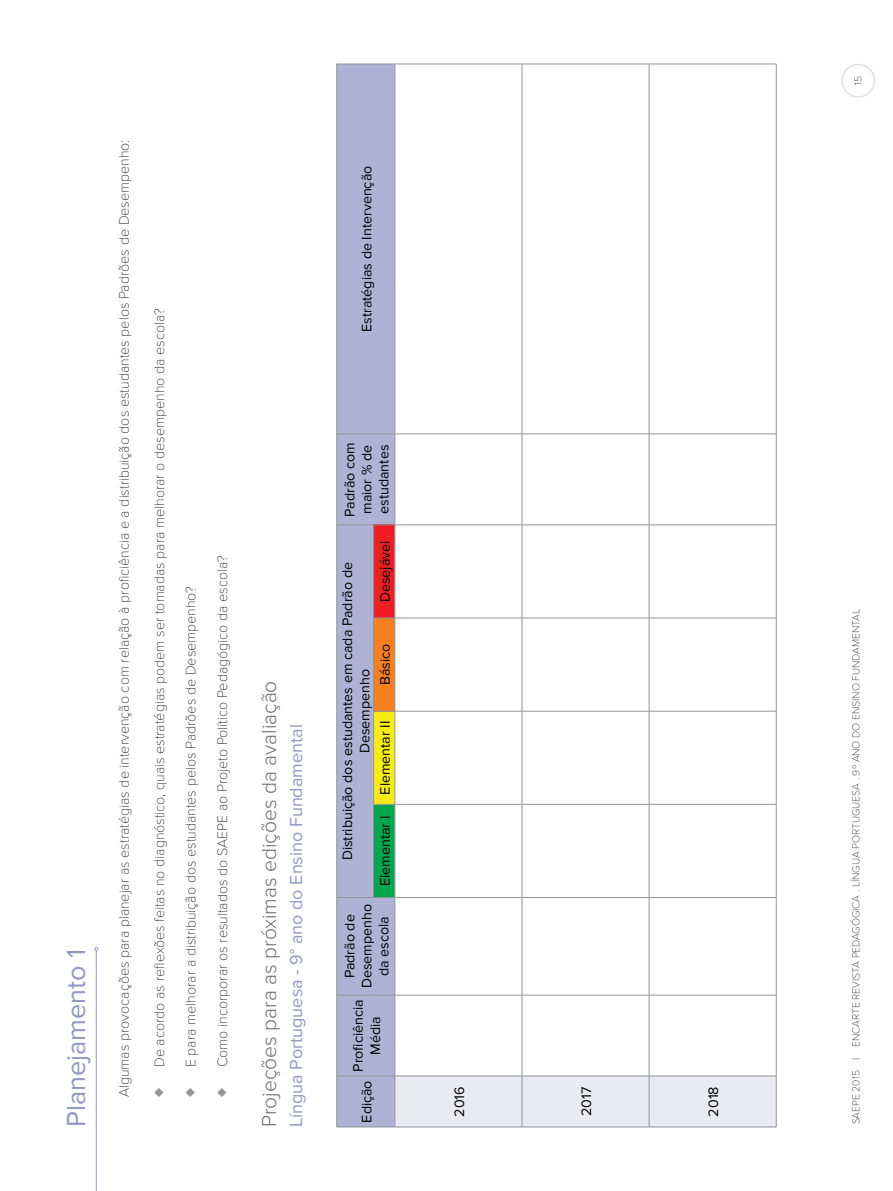
<style>
.page{position:relative;width:893px;height:1191px;background:#fff}
.page>*{position:absolute;margin:0;border:0;box-sizing:border-box;transform-origin:0 0}
.t1{font:27px "Proxima Nova";color:#9198c4}
.t2{font:300 21px "Proxima Nova";color:#6d6e71}
.t3{font:18px "Proxima Nova";color:#9198c4}
.t4{font:100 14.25px "Proxima Nova T";color:#000}
.t5{font:14.25px/17.1px "Proxima Nova";color:#000;text-align:center}
.t6{font:100 10.5px "Proxima Nova T";color:#000}
.s1{font-size:18px;color:#939598}
</style>
<div class="page">
<div style="left:337px;top:65px;width:58px;height:1061px;background:#aeb2d4"></div>
<div style="left:374px;top:804px;width:21px;height:93px;background:#01a64f"></div>
<div style="left:374px;top:711px;width:21px;height:93px;background:#f7ec13"></div>
<div style="left:374px;top:618px;width:21px;height:93px;background:#f58020"></div>
<div style="left:374px;top:525px;width:21px;height:93px;background:#ed1f24"></div>
<svg style="left:396px;top:65px;width:126px;height:1010px"></svg>
<svg style="left:523px;top:65px;width:253px;height:1010px"></svg>
<hr style="left:336px;top:1076px;width:1px;height:51px;background:#939598">
<hr style="left:337px;top:1126px;width:37px;height:1px;background:#939598">
<hr style="left:336px;top:995px;width:1px;height:81px;background:#939598">
<hr style="left:337px;top:1075px;width:37px;height:1px;background:#939598">
<hr style="left:336px;top:897px;width:1px;height:98px;background:#939598">
<hr style="left:337px;top:995px;width:37px;height:1px;background:#939598">
<hr style="left:336px;top:804px;width:1px;height:93px;background:#939598">
<hr style="left:337px;top:897px;width:36px;height:1px;background:#939598">
<hr style="left:336px;top:711px;width:1px;height:93px;background:#939598">
<hr style="left:336px;top:618px;width:1px;height:93px;background:#939598">
<hr style="left:336px;top:525px;width:1px;height:93px;background:#939598">
<hr style="left:336px;top:434px;width:1px;height:91px;background:#939598">
<hr style="left:337px;top:524px;width:36px;height:1px;background:#939598">
<hr style="left:336px;top:64px;width:1px;height:370px;background:#939598">
<hr style="left:337px;top:433px;width:37px;height:1px;background:#939598">
<hr style="left:337px;top:64px;width:37px;height:1px;background:#939598">
<svg style="left:374px;top:1075px;width:402px;height:52px;background:#e5e5f0"></svg>
<svg style="left:374px;top:995px;width:21px;height:1px"></svg>
<hr style="left:373px;top:804px;width:1px;height:93px;background:#939598">
<svg style="left:374px;top:897px;width:21px;height:1px"></svg>
<hr style="left:373px;top:711px;width:1px;height:93px;background:#939598">
<svg style="left:374px;top:804px;width:21px;height:1px"></svg>
<hr style="left:373px;top:618px;width:1px;height:93px;background:#939598">
<svg style="left:374px;top:711px;width:21px;height:1px"></svg>
<hr style="left:373px;top:525px;width:1px;height:93px;background:#939598">
<svg style="left:374px;top:618px;width:21px;height:1px"></svg>
<svg style="left:374px;top:524px;width:21px;height:1px"></svg>
<svg style="left:374px;top:433px;width:21px;height:1px"></svg>
<svg style="left:374px;top:64px;width:21px;height:1px"></svg>
<hr style="left:395px;top:1076px;width:1px;height:51px;background:#939598">
<hr style="left:395px;top:1126px;width:127px;height:1px;background:#939598">
<hr style="left:395px;top:995px;width:1px;height:81px;background:#939598">
<hr style="left:395px;top:1075px;width:127px;height:1px;background:#939598">
<hr style="left:395px;top:897px;width:1px;height:98px;background:#939598">
<hr style="left:395px;top:995px;width:127px;height:1px;background:#939598">
<hr style="left:395px;top:804px;width:1px;height:93px;background:#939598">
<hr style="left:395px;top:897px;width:127px;height:1px;background:#939598">
<hr style="left:395px;top:711px;width:1px;height:93px;background:#939598">
<hr style="left:395px;top:804px;width:127px;height:1px;background:#939598">
<hr style="left:395px;top:618px;width:1px;height:93px;background:#939598">
<hr style="left:395px;top:711px;width:127px;height:1px;background:#939598">
<hr style="left:395px;top:525px;width:1px;height:93px;background:#939598">
<hr style="left:395px;top:618px;width:127px;height:1px;background:#939598">
<hr style="left:395px;top:434px;width:1px;height:91px;background:#939598">
<hr style="left:395px;top:524px;width:127px;height:1px;background:#939598">
<hr style="left:395px;top:64px;width:1px;height:370px;background:#939598">
<hr style="left:395px;top:433px;width:127px;height:1px;background:#939598">
<hr style="left:395px;top:64px;width:127px;height:1px;background:#939598">
<hr style="left:522px;top:1076px;width:1px;height:51px;background:#939598">
<hr style="left:522px;top:1126px;width:127px;height:1px;background:#939598">
<hr style="left:522px;top:995px;width:1px;height:81px;background:#939598">
<hr style="left:522px;top:1075px;width:127px;height:1px;background:#939598">
<hr style="left:522px;top:897px;width:1px;height:98px;background:#939598">
<hr style="left:522px;top:995px;width:127px;height:1px;background:#939598">
<hr style="left:522px;top:804px;width:1px;height:93px;background:#939598">
<hr style="left:522px;top:897px;width:127px;height:1px;background:#939598">
<hr style="left:522px;top:711px;width:1px;height:93px;background:#939598">
<hr style="left:522px;top:804px;width:127px;height:1px;background:#939598">
<hr style="left:522px;top:618px;width:1px;height:93px;background:#939598">
<hr style="left:522px;top:711px;width:127px;height:1px;background:#939598">
<hr style="left:522px;top:525px;width:1px;height:93px;background:#939598">
<hr style="left:522px;top:618px;width:127px;height:1px;background:#939598">
<hr style="left:522px;top:434px;width:1px;height:91px;background:#939598">
<hr style="left:522px;top:524px;width:127px;height:1px;background:#939598">
<hr style="left:522px;top:64px;width:1px;height:370px;background:#939598">
<hr style="left:522px;top:433px;width:127px;height:1px;background:#939598">
<hr style="left:522px;top:64px;width:127px;height:1px;background:#939598">
<hr style="left:649px;top:995px;width:1px;height:81px;background:#939598">
<hr style="left:649px;top:897px;width:1px;height:98px;background:#939598">
<hr style="left:649px;top:995px;width:127px;height:1px;background:#939598">
<hr style="left:649px;top:804px;width:1px;height:93px;background:#939598">
<hr style="left:649px;top:897px;width:127px;height:1px;background:#939598">
<hr style="left:649px;top:711px;width:1px;height:93px;background:#939598">
<hr style="left:649px;top:804px;width:127px;height:1px;background:#939598">
<hr style="left:649px;top:618px;width:1px;height:93px;background:#939598">
<hr style="left:649px;top:711px;width:127px;height:1px;background:#939598">
<hr style="left:649px;top:525px;width:1px;height:93px;background:#939598">
<hr style="left:649px;top:618px;width:127px;height:1px;background:#939598">
<hr style="left:649px;top:434px;width:1px;height:91px;background:#939598">
<hr style="left:649px;top:524px;width:127px;height:1px;background:#939598">
<hr style="left:649px;top:64px;width:1px;height:370px;background:#939598">
<hr style="left:649px;top:433px;width:127px;height:1px;background:#939598">
<hr style="left:649px;top:64px;width:127px;height:1px;background:#939598">
<hr style="left:776px;top:995px;width:1px;height:81px;background:#939598">
<hr style="left:776px;top:897px;width:1px;height:98px;background:#939598">
<hr style="left:776px;top:804px;width:1px;height:93px;background:#939598">
<hr style="left:776px;top:711px;width:1px;height:93px;background:#939598">
<hr style="left:776px;top:618px;width:1px;height:93px;background:#939598">
<hr style="left:776px;top:525px;width:1px;height:93px;background:#939598">
<hr style="left:776px;top:434px;width:1px;height:91px;background:#939598">
<hr style="left:776px;top:64px;width:1px;height:370px;background:#939598">
<hr style="left:649px;top:1076px;width:1px;height:51px;background:#939598">
<hr style="left:649px;top:1126px;width:127px;height:1px;background:#939598">
<hr style="left:649px;top:1075px;width:127px;height:1px;background:#939598">
<hr style="left:776px;top:1076px;width:1px;height:51px;background:#939598">
<hr style="left:96px;top:950px;width:1px;height:241px;background:#9198c4">
<svg style="left:94px;top:947px;width:4px;height:4px"></svg>
<div style="left:841px;top:64px;width:34px;height:34px;border:1px solid #dcddde;border-radius:50%"></div>
<h1 class="t1" style="left:61px;top:1127px;width:179px;rotate:-90deg">Planejamento 1</h1>
<p class="t4" style="left:116px;top:1097px;width:959px;rotate:-90deg">Algumas provocações para planejar as estratégias de intervenção com relação à proficiência e a distribuição dos estudantes pelos Padrões de Desempenho:</p>
<p class="t4" style="left:151px;top:1097px;width:790px;rotate:-90deg"><span class="s1">♦</span> De acordo as reflexões feitas no diagnóstico, quais estratégias podem ser tomadas para melhorar o desempenho da escola?</p>
<p class="t4" style="left:183px;top:1097px;width:512px;rotate:-90deg"><span class="s1">♦</span> E para melhorar a distribuição dos estudantes pelos Padrões de Desempenho?</p>
<p class="t4" style="left:214px;top:1097px;width:543px;rotate:-90deg"><span class="s1">♦</span> Como incorporar os resultados do SAEPE ao Projeto Político Pedagógico da escola?</p>
<h2 class="t2" style="left:257px;top:1127px;width:448px;rotate:-90deg">Projeções para as próximas edições da avaliação</h2>
<p class="t3" style="left:286px;top:1127px;width:404px;rotate:-90deg">Língua Portuguesa - 9° ano do Ensino Fundamental</p>
<p class="t5" style="left:358px;top:332px;width:168px;rotate:-90deg">Estratégias de Intervenção</p>
<p class="t5" style="left:341px;top:516px;width:76px;text-align:left;rotate:-90deg">Padrão com maior % de estudantes</p>
<p class="t5" style="left:377px;top:602px;width:63px;rotate:-90deg">Desejável</p>
<p class="t5" style="left:339px;top:860px;width:300px;rotate:-90deg">Distribuição dos estudantes em cada Padrão de<br>Desempenho</p>
<p class="t5" style="left:377px;top:685px;width:43px;rotate:-90deg">Básico</p>
<p class="t5" style="left:377px;top:794px;width:75px;rotate:-90deg">Elementar II</p>
<p class="t5" style="left:377px;top:886px;width:72px;rotate:-90deg">Elementar I</p>
<p class="t5" style="left:341px;top:988px;width:86px;rotate:-90deg">Padrão de<br>Desempenho da escola</p>
<p class="t5" style="left:350px;top:1071px;width:74px;rotate:-90deg">Proficiência<br>Média</p>
<p class="t5" style="left:358px;top:1122px;width:44px;rotate:-90deg">Edição</p>
<p class="t5" style="left:451px;top:1116px;width:32px;rotate:-90deg">2016</p>
<p class="t5" style="left:578px;top:1116px;width:31px;rotate:-90deg">2017</p>
<p class="t5" style="left:705px;top:1116px;width:32px;rotate:-90deg">2018</p>
<p class="t6" style="left:852px;top:85px;width:10px;rotate:-90deg">15</p>
<p class="t6" style="left:850px;top:1124px;width:517px;rotate:-90deg">SAEPE 2015 | ENCARTE Revista Pedagógica . Língua Portuguesa . 9º ANO DO ENSINO FU NDAMENTAL</p>
</div>
